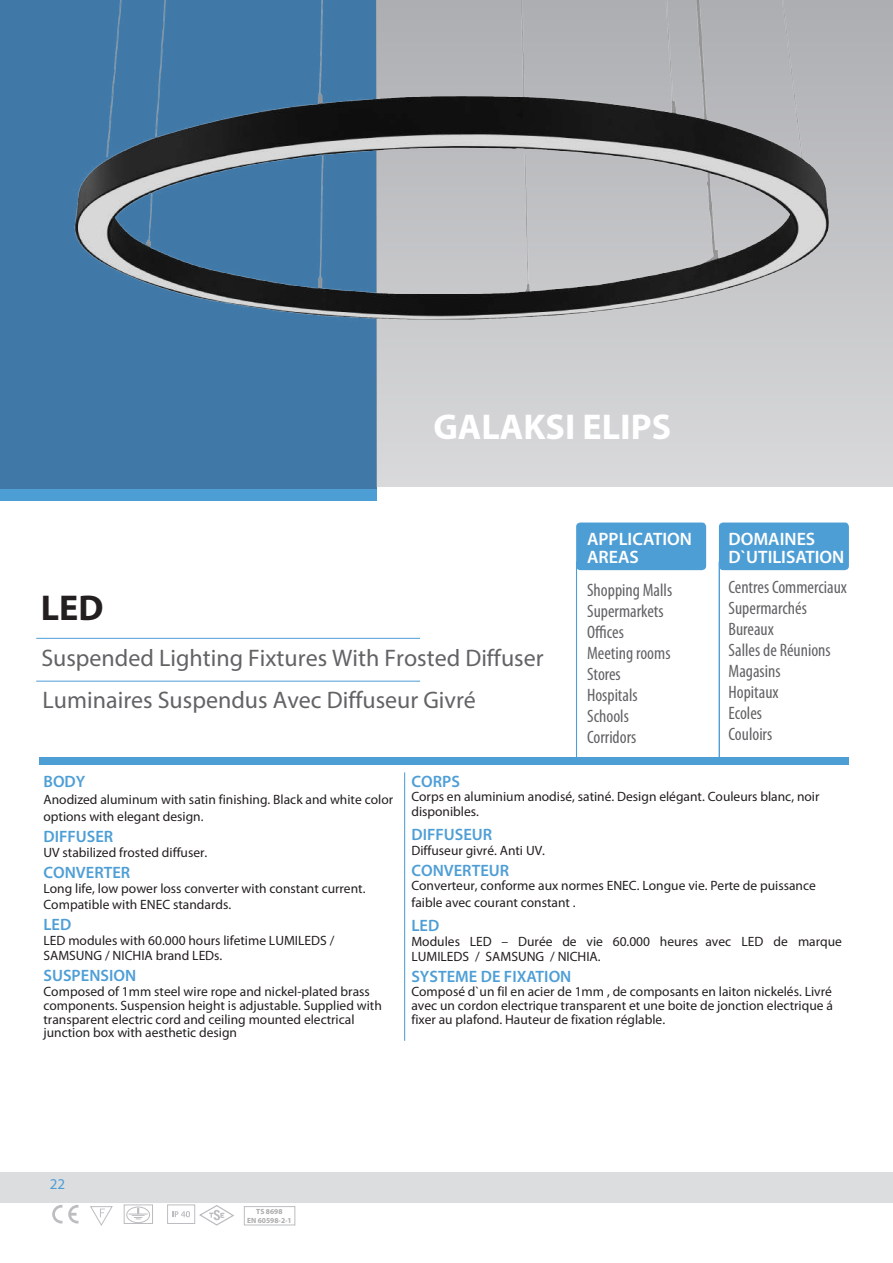
<style>
.page{position:relative;width:893px;height:1263px;background:#fff}
.page>*{position:absolute;margin:0;border:0;box-sizing:border-box;transform-origin:0 0}
.t1{font:700 36px "Myriad Pro";color:#fff}
.t2{font:700 36px "Myriad Pro";color:#231f20}
.t3{font:24px/42px "Myriad Pro";color:#636366}
.t4{font:condensed 18px/21px "Myriad Pro";color:#636366}
.t5{font:600 18px/18px "Myriad Pro";color:#fff}
.t6{font:600 16.5px "Myriad Pro";color:#4e9ed6}
.t7{font:15px "Myriad Pro";color:#4e9ed6}
.t8{font:13.5px/13.8px "Myriad Pro";color:#231f20}
.t9{font:700 7.5px/9px "Myriad Pro";color:#aaa;text-align:center}
.s1{font-stretch:semi-expanded}
</style>
<div class="page">
<div style="left:0;top:488px;width:376px;height:13px;background:#4e9ed6"></div>
<div style="left:0;top:1172px;width:892px;height:31px;background:#dcdddf"></div>
<hr style="left:892px;top:1172px;width:1px;height:31px;background:#dcdddf">
<img style="left:0;top:0;width:893px;height:488px">
<svg style="left:172px;top:1211px;width:18px;height:6px"></svg>
<div style="left:167px;top:1204px;width:28px;height:20px;border:1px solid #bcbdc0"></div>
<svg style="left:90px;top:1206px;width:23px;height:20px"></svg>
<div style="left:124px;top:1204px;width:29px;height:20px;border:1px solid #bcbdc0"></div>
<div style="left:127px;top:1207px;width:23px;height:16px;border:1px solid #bcbdc0;border-radius:50%"></div>
<svg style="left:129px;top:1208px;width:19px;height:12px"></svg>
<svg style="left:52px;top:1205px;width:10px;height:18px"></svg>
<svg style="left:68px;top:1205px;width:10px;height:18px"></svg>
<svg style="left:199px;top:1205px;width:35px;height:21px"></svg>
<div style="left:244px;top:1206px;width:51px;height:19px;border:1px solid #bcbdc0"></div>
<div style="left:576px;top:522px;width:130px;height:48px;background:#4e9ed6;border-radius:4px"></div>
<div style="left:719px;top:522px;width:130px;height:48px;background:#4e9ed6;border-radius:4px"></div>
<hr style="left:576px;top:562px;width:1px;height:196px;background:#4e9ed6">
<hr style="left:719px;top:562px;width:1px;height:196px;background:#4e9ed6">
<hr style="left:36px;top:638px;width:384px;height:1px;background:#4e9ed6">
<hr style="left:36px;top:681px;width:384px;height:1px;background:#4e9ed6">
<div style="left:39px;top:758px;width:809px;height:7px;background:#4e9ed6"></div>
<hr style="left:404px;top:772px;width:1px;height:269px;background:#4e9ed6">
<h1 class="t1" style="left:433px;top:407px;width:239px">GALAKSI EL<span class="s1">I</span>PS</h1>
<h1 class="t2" style="left:41px;top:588px;width:64px">LED</h1>
<h2 class="t3" style="left:41px;top:636px;width:504px">Suspended Lighting Fixtures With Frosted Diffuser<br>Luminaires Suspendus Avec Diffuseur Givré</h2>
<h3 class="t5" style="left:587px;top:530px;width:106px">APPLICATION<br>AREAS</h3>
<h3 class="t4" style="left:587px;top:579px;width:87px">Shopping Malls<br>Supermarkets<br>Offices<br>Meeting rooms<br>Stores<br>Hospitals<br>Schools<br>Corridors</h3>
<h3 class="t5" style="left:728px;top:530px;width:117px">DOMAINES<br>D`UTILISATION</h3>
<h3 class="t4" style="left:728px;top:576px;width:120px">Centres Commerciaux<br>Supermarchés<br>Bureaux<br>Salles de Réunions<br>Magasins<br>Hopitaux<br>Ecoles<br>Couloirs</h3>
<p class="t6" style="left:43px;top:771px;width:43px">BODY</p>
<p class="t8" style="left:43px;top:791px;width:351px;line-height:16.8px">Anodized aluminum with satin finishing. Black and white color options with elegant design.</p>
<p class="t6" style="left:43px;top:826px;width:71px">DIFFUSER</p>
<p class="t8" style="left:43px;top:845px;width:165px">UV stabilized frosted diffuser.</p>
<p class="t6" style="left:43px;top:862px;width:88px">CONVERTER</p>
<p class="t8" style="left:43px;top:879px;width:323px;line-height:16.8px">Long life, low power loss converter with constant current.<br>Compatible with ENEC standards.</p>
<p class="t6" style="left:43px;top:914px;width:29px">LED</p>
<p class="t8" style="left:43px;top:933px;width:292px;line-height:15px">LED modules with 60.000 hours lifetime LUMILEDS /<br>SAMSUNG / NICHIA brand LEDs.</p>
<p class="t6" style="left:43px;top:965px;width:94px">SUSPENSION</p>
<p class="t8" style="left:43px;top:984px;width:340px">Composed of 1mm steel wire rope and nickel-plated brass components. Suspension height is adjustable. Supplied with transparent electric cord and ceiling mounted electrical junction box with aesthetic design</p>
<p class="t6" style="left:411px;top:771px;width:50px">CORPS</p>
<p class="t8" style="left:411px;top:788px;width:410px;line-height:15px">Corps en aluminium anodisé, satiné. Design elégant. Couleurs blanc, noir disponibles.</p>
<p class="t6" style="left:411px;top:823px;width:82px">DIFFUSEUR</p>
<p class="t8" style="left:411px;top:843px;width:135px">Diffuseur givré. Anti UV.</p>
<p class="t6" style="left:411px;top:859px;width:99px">CONVERTEUR</p>
<p class="t8" style="left:411px;top:877px;width:406px;line-height:16.8px">Converteur, conforme aux normes ENEC. Longue vie. Perte de puissance faible avec courant constant .</p>
<p class="t6" style="left:411px;top:915px;width:29px">LED</p>
<p class="t8" style="left:411px;top:933px;width:432px;line-height:15px">Modules LED – Durée de vie 60.000 heures avec LED de marque<br>LUMILEDS / SAMSUNG / NICHIA.</p>
<p class="t6" style="left:411px;top:966px;width:162px">SYSTEME DE FIXATION</p>
<p class="t8" style="left:411px;top:985px;width:423px;text-align:justify">Composé d`un fil en acier de 1mm , de composants en laiton nickelés. Livré avec un cordon electrique transparent et une boite de jonction electrique á fixer au plafond. Hauteur de fixation réglable.</p>
<p class="t7" style="left:50px;top:1174px;width:17px">22</p>
<p class="t9" style="left:247px;top:1207px;width:46px">TS 8698<br>EN 60598-2-1</p>
</div>
